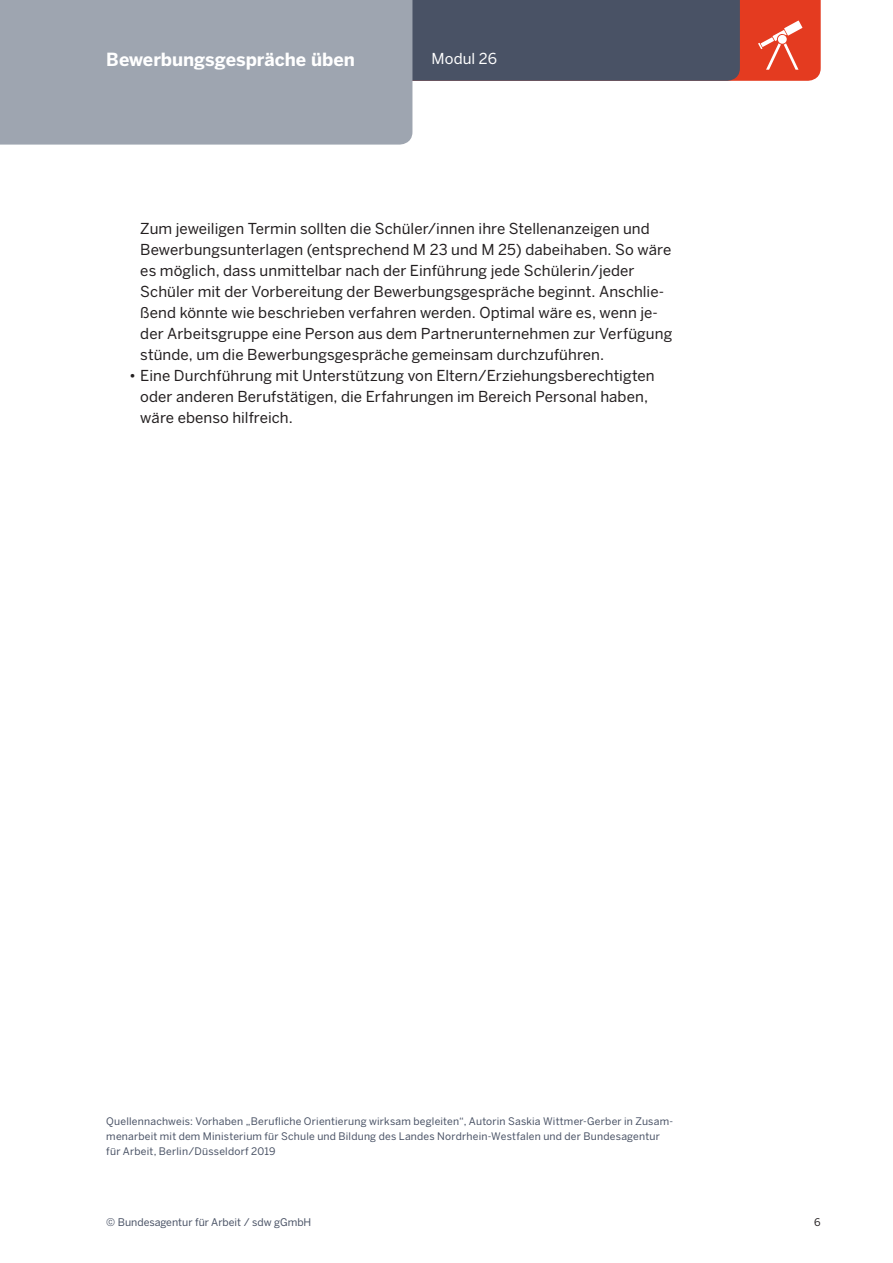
<style>
.page{position:relative;width:893px;height:1263px;background:#fff}
.page>*{position:absolute;margin:0;border:0;box-sizing:border-box;transform-origin:0 0}
.t1{font:700 18px "Benton Sans";color:#fff}
.t2{font:15px/21px "Benton Sans";letter-spacing:.005em;color:#231f20}
.t3{font:15px "Benton Sans";letter-spacing:.005em;color:#fff}
.t4{font:10.5px "Benton Sans";color:#495265}
.t5{font:10.5px "Benton Sans";color:#231f20}
.t6{font:10.35px/15px "Benton Sans";letter-spacing:.02em;color:#495265}
</style>
<div class="page">
<div style="left:740px;top:0;width:81px;height:81px;background:#e43b20"></div>
<div style="left:412px;top:0;width:328px;height:81px;background:#495265"></div>
<div style="left:0;top:0;width:412px;height:145px;background:#9ea5b0"></div>
<svg style="left:758px;top:21px;width:44px;height:49px"></svg>
<p class="t1" style="left:106px;top:49px;width:250px">Bewerbungsgespräche üben</p>
<p class="t3" style="left:432px;top:50px;width:67px">Modul 26</p>
<p class="t2" style="left:140px;top:218px;width:534px">Zum jeweiligen Termin sollten die Schüler/innen ihre Stellenanzeigen und Bewerbungsunterlagen (entsprechend M 23 und M 25) dabeihaben. So wäre es möglich, dass unmittelbar nach der Einführung jede Schülerin/jeder Schüler mit der Vorbereitung der Bewerbungsgespräche beginnt. Anschlie&shy;ßend könnte wie beschrieben verfahren werden. Optimal wäre es, wenn je&shy;der Arbeitsgruppe eine Person aus dem Partnerunternehmen zur Verfügung stünde, um die Bewerbungsgespräche gemeinsam durchzuführen.</p>
<p class="t2" style="left:140px;top:365px;width:516px;text-indent:-11px">• Eine Durchführung mit Unterstützung von Eltern/Erziehungsberechtigten oder anderen Berufstätigen, die Erfahrungen im Bereich Personal haben, wäre ebenso hilfreich.</p>
<p class="t6" style="left:106px;top:1113px;width:568px">Quellennachweis: Vorhaben „Berufliche Orientierung wirksam begleiten“, Autorin Saskia Wittmer-Gerber in Zusam&shy;menarbeit mit dem Ministerium für Schule und Bildung des Landes Nordrhein-Westfalen und der Bundesagentur für Arbeit, Berlin/Düsseldorf 2019</p>
<p class="t4" style="left:106px;top:1216px;width:207px">© Bundesagentur für Arbeit / sdw gGmbH</p>
<p class="t5" style="left:814px;top:1216px;width:8px">6</p>
</div>
